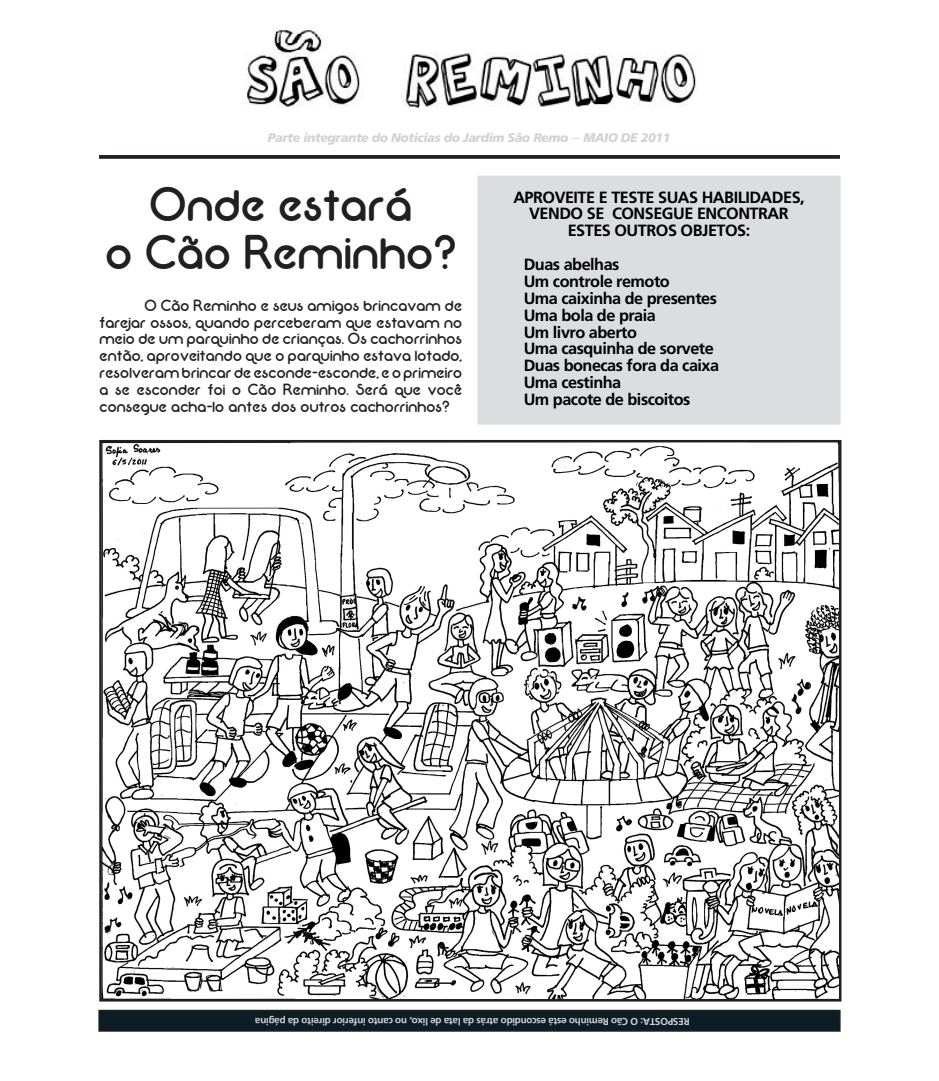
<style>
.page{position:relative;width:939px;height:1081px;background:#fff}
.page>*{position:absolute;margin:0;border:0;box-sizing:border-box;transform-origin:0 0}
.frase{font:48.75px "Neon 80 s";letter-spacing:-.03em;color:#231f20}
.frase-2{font:16.25px/16.9px "Neon 80 s";letter-spacing:-.03em;color:#231f20;text-align:justify}
.frase-3{font:700 16.25px "Frutiger";letter-spacing:-.03em;color:#000}
.frase-4{font:italic 900 12.5px "Frutiger";letter-spacing:-.03em;color:#d1d2d4}
.frase-5{font:700 10px "Frutiger";letter-spacing:-.03em;color:#d1d2d4}
</style>
<div class="page">
<img style="left:102px;top:443px;width:736px;height:555px">
<div style="left:478px;top:176px;width:362px;height:248px;background:#dbddde"></div>
<div style="left:477px;top:176px;width:364px;height:249px;border:1px solid #dcdddf"></div>
<div style="left:99px;top:1010px;width:741px;height:21px;background:#0d1d26"></div>
<div style="left:98px;top:1010px;width:743px;height:21px;border:1px solid #231f20"></div>
<svg style="left:99px;top:155px;width:741px;height:4px;background:#302c2d"></svg>
<img style="left:245px;top:26px;width:451px;height:82px">
<p class="frase-4" style="left:268px;top:130px;width:404px">Parte integrante do Notícias do Jardim São Remo <sup>_</sup> MAIO DE 2011</p>
<p class="frase" style="left:149px;top:178px;width:266px">Onde estará</p>
<p class="frase" style="left:104px;top:225px;width:354px">o Cão Reminho?</p>
<p class="frase-2" style="left:99px;top:297px;width:365px;text-indent:45px">O Cão Reminho e seus amigos brincavam de farejar ossos, quando perceberam que estavam no meio de um parquinho de crianças. Os cachorrinhos então, aproveitando que o parquinho estava lotado, resolveram brincar de esconde-esconde, e o primeiro a se esconder foi o Cão Reminho. Será que você consegue acha-lo antes dos outros cachorrinhos?</p>
<p class="frase-3" style="left:513px;top:187px;width:293px">APROVEITE E TESTE SUAS HABILIDADES,</p>
<p class="frase-3" style="left:529px;top:204px;width:261px">VENDO SE CONSEGUE ENCONTRAR</p>
<p class="frase-3" style="left:568px;top:221px;width:184px">ESTES OUTROS OBJETOS:</p>
<p class="frase-3" style="left:524px;top:255px;width:97px">Duas abelhas</p>
<p class="frase-3" style="left:524px;top:272px;width:148px">Um controle remoto</p>
<p class="frase-3" style="left:524px;top:289px;width:195px">Uma caixinha de presentes</p>
<p class="frase-3" style="left:524px;top:305px;width:134px">Uma bola de praia</p>
<p class="frase-3" style="left:524px;top:322px;width:115px">Um livro aberto</p>
<p class="frase-3" style="left:524px;top:339px;width:192px">Uma casquinha de sorvete</p>
<p class="frase-3" style="left:524px;top:356px;width:197px">Duas bonecas fora da caixa</p>
<p class="frase-3" style="left:524px;top:373px;width:99px">Uma cestinha</p>
<p class="frase-3" style="left:524px;top:390px;width:168px">Um pacote de biscoitos</p>
<p class="frase-5" style="left:690px;top:1027px;width:436px;rotate:-180deg">RESPOSTA: O Cão Reminho está escondido atrás da lata de lixo, no canto inferior direito da página</p>
</div>
